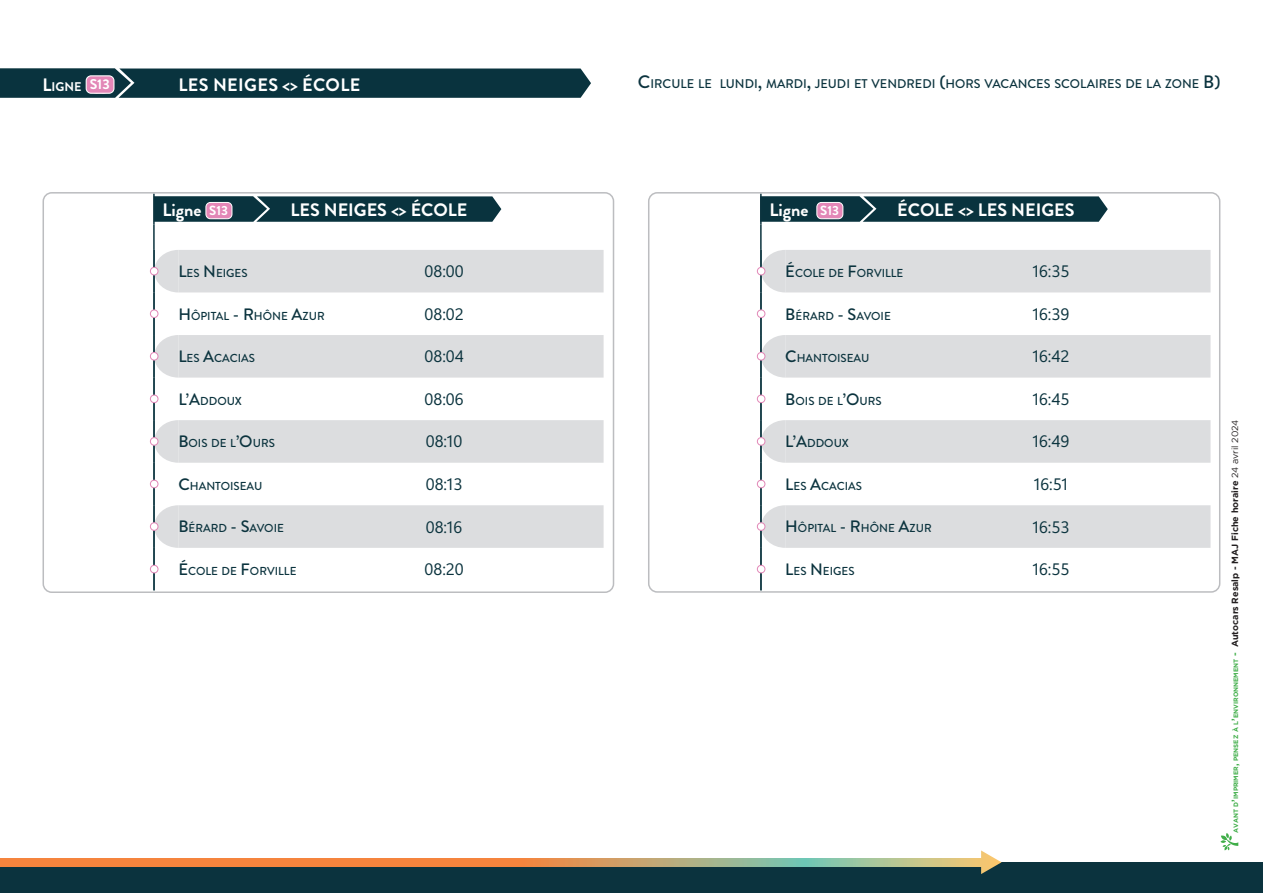
<style>
.page{position:relative;width:1263px;height:893px;background:#fff}
.page>*{position:absolute;margin:0;border:0;box-sizing:border-box;transform-origin:0 0}
.t1{font:700 18px "Brandon Grotesque";color:#fff}
.t2{font:700 18px "Brandon Grotesque";letter-spacing:.02em;color:#fff}
.t3{font:16.5px "Segoe UI Variable";color:#0b333e}
.t4{font:700 14.1px "Brandon Grotesque";color:#fff}
.t5{font:700 13.2px "Brandon Grotesque";color:#fff}
.t6{font:500 12.6px "Brandon Grotesque";color:#0b333e}
.t7{font:700 12.6px "Brandon Grotesque";color:#fff}
.t8{font:500 11.55px "Brandon Grotesque";color:#0b333e}
.t9{font:700 6.3px "Gotham";color:#40ae49}
.s1{font-size:18px}
.s2{font-size:16.5px}
.s3{font-size:9px}
.s4{font-size:9px;color:#231f20}
.s5{font-weight:400;font-size:9px;color:#231f20}
</style>
<div class="page">
<div style="left:0;top:862px;width:1263px;height:31px;background:#0b333e"></div>
<svg style="left:0;top:858px;width:981px;height:8px;background:#d89a5e"></svg>
<svg style="left:981px;top:850px;width:20px;height:24px"></svg>
<svg style="left:1220px;top:833px;width:18px;height:17px"></svg>
<svg style="left:178px;top:250px;width:426px;height:298px;fill:#dcdddf"></svg>
<hr style="left:153px;top:194px;width:2px;height:30px;background:#0b333e">
<hr style="left:153px;top:224px;width:2px;height:26px;background:#0b333e">
<hr style="left:153px;top:250px;width:2px;height:42px;background:#0b333e">
<hr style="left:153px;top:292px;width:2px;height:43px;background:#0b333e">
<hr style="left:153px;top:335px;width:2px;height:43px;background:#0b333e">
<hr style="left:153px;top:378px;width:2px;height:42px;background:#0b333e">
<hr style="left:153px;top:420px;width:2px;height:43px;background:#0b333e">
<hr style="left:153px;top:463px;width:2px;height:42px;background:#0b333e">
<hr style="left:153px;top:505px;width:2px;height:43px;background:#0b333e">
<hr style="left:153px;top:548px;width:2px;height:42px;background:#0b333e">
<svg style="left:154px;top:196px;width:347px;height:26px;background:#1e414c"></svg>
<svg style="left:155px;top:250px;width:23px;height:42px"></svg>
<div style="left:150px;top:267px;width:8px;height:8px;background:#fff;border-radius:50%"></div>
<div style="left:150px;top:267px;width:8px;height:8px;border:1px solid #e287b7;border-radius:50%"></div>
<div style="left:150px;top:310px;width:8px;height:8px;background:#fff;border-radius:50%"></div>
<div style="left:150px;top:309px;width:8px;height:9px;border:1px solid #e287b7;border-radius:50%"></div>
<svg style="left:155px;top:335px;width:23px;height:43px"></svg>
<div style="left:150px;top:352px;width:8px;height:8px;background:#fff;border-radius:50%"></div>
<div style="left:150px;top:352px;width:8px;height:9px;border:1px solid #e287b7;border-radius:50%"></div>
<div style="left:150px;top:395px;width:8px;height:8px;background:#fff;border-radius:50%"></div>
<div style="left:150px;top:395px;width:8px;height:8px;border:1px solid #e287b7;border-radius:50%"></div>
<svg style="left:155px;top:420px;width:23px;height:43px"></svg>
<div style="left:150px;top:438px;width:8px;height:7px;background:#fff;border-radius:50%"></div>
<div style="left:150px;top:437px;width:8px;height:9px;border:1px solid #e287b7;border-radius:50%"></div>
<div style="left:150px;top:480px;width:8px;height:8px;background:#fff;border-radius:50%"></div>
<div style="left:150px;top:480px;width:8px;height:8px;border:1px solid #e287b7;border-radius:50%"></div>
<svg style="left:155px;top:505px;width:23px;height:43px"></svg>
<div style="left:150px;top:523px;width:8px;height:7px;background:#fff;border-radius:50%"></div>
<div style="left:150px;top:522px;width:8px;height:9px;border:1px solid #e287b7;border-radius:50%"></div>
<div style="left:150px;top:565px;width:8px;height:8px;background:#fff;border-radius:50%"></div>
<div style="left:150px;top:565px;width:8px;height:8px;border:1px solid #e287b7;border-radius:50%"></div>
<div style="left:43px;top:192px;width:571px;height:401px;border:2px solid #bcbdc0;border-radius:9px"></div>
<svg style="left:785px;top:250px;width:425px;height:298px;fill:#dcdddf"></svg>
<hr style="left:760px;top:194px;width:2px;height:30px;background:#0b333e">
<hr style="left:760px;top:224px;width:2px;height:26px;background:#0b333e">
<hr style="left:760px;top:250px;width:2px;height:42px;background:#0b333e">
<hr style="left:760px;top:292px;width:2px;height:43px;background:#0b333e">
<hr style="left:760px;top:335px;width:2px;height:43px;background:#0b333e">
<hr style="left:760px;top:378px;width:2px;height:42px;background:#0b333e">
<hr style="left:760px;top:420px;width:2px;height:43px;background:#0b333e">
<hr style="left:760px;top:463px;width:2px;height:42px;background:#0b333e">
<hr style="left:760px;top:505px;width:2px;height:43px;background:#0b333e">
<hr style="left:760px;top:548px;width:2px;height:42px;background:#0b333e">
<svg style="left:760px;top:196px;width:348px;height:26px;background:#1e414d"></svg>
<svg style="left:762px;top:250px;width:23px;height:42px"></svg>
<div style="left:757px;top:267px;width:8px;height:8px;background:#fff;border-radius:50%"></div>
<div style="left:757px;top:267px;width:8px;height:8px;border:1px solid #e287b7;border-radius:50%"></div>
<div style="left:757px;top:310px;width:8px;height:8px;background:#fff;border-radius:50%"></div>
<div style="left:757px;top:309px;width:8px;height:9px;border:1px solid #e287b7;border-radius:50%"></div>
<svg style="left:762px;top:335px;width:23px;height:43px"></svg>
<div style="left:757px;top:352px;width:8px;height:8px;background:#fff;border-radius:50%"></div>
<div style="left:757px;top:352px;width:8px;height:9px;border:1px solid #e287b7;border-radius:50%"></div>
<div style="left:757px;top:395px;width:8px;height:8px;background:#fff;border-radius:50%"></div>
<div style="left:757px;top:395px;width:8px;height:8px;border:1px solid #e287b7;border-radius:50%"></div>
<svg style="left:762px;top:420px;width:23px;height:43px"></svg>
<div style="left:757px;top:438px;width:8px;height:7px;background:#fff;border-radius:50%"></div>
<div style="left:757px;top:437px;width:8px;height:9px;border:1px solid #e287b7;border-radius:50%"></div>
<div style="left:757px;top:480px;width:8px;height:8px;background:#fff;border-radius:50%"></div>
<div style="left:757px;top:480px;width:8px;height:8px;border:1px solid #e287b7;border-radius:50%"></div>
<svg style="left:762px;top:505px;width:23px;height:43px"></svg>
<div style="left:757px;top:523px;width:8px;height:7px;background:#fff;border-radius:50%"></div>
<div style="left:757px;top:522px;width:8px;height:9px;border:1px solid #e287b7;border-radius:50%"></div>
<div style="left:757px;top:565px;width:8px;height:8px;background:#fff;border-radius:50%"></div>
<div style="left:757px;top:565px;width:8px;height:8px;border:1px solid #e287b7;border-radius:50%"></div>
<div style="left:648px;top:192px;width:572px;height:401px;border:2px solid #bcbdc0;border-radius:9px"></div>
<svg style="left:0;top:68px;width:591px;height:30px;background:#183d48"></svg>
<p class="t7" style="left:43px;top:77px;width:41px"><span class="s1">L</span>igne</p>
<p class="t4" style="left:90px;top:75px;width:22px">S13</p>
<p class="t2" style="left:178px;top:72px;width:183px">LES NEIGES &lt;&gt; ÉCOLE</p>
<p class="t6" style="left:638px;top:75px;width:584px"><span class="s1">C</span>IRCULE LE LUNDI<span class="s1">,</span> MARDI<span class="s1">,</span> JEUDI ET VENDREDI <span class="s1">(</span>HORS VACANCES SCOLAIRES DE LA ZONE <span class="s1">B)</span></p>
<p class="t1" style="left:162px;top:197px;width:41px">Ligne</p>
<p class="t5" style="left:209px;top:201px;width:20px">S13</p>
<p class="t1" style="left:290px;top:197px;width:179px">LES NEIGES &lt;&gt; ÉCOLE</p>
<p class="t8" style="left:178px;top:265px;width:71px"><span class="s2">L</span>ES <span class="s2">N</span> EIGES</p>
<p class="t3" style="left:424px;top:260px;width:41px">08:00</p>
<p class="t8" style="left:178px;top:308px;width:148px"><span class="s2">H</span> ÔPITAL <span class="s2">- R</span> HÔNE <span class="s2">A</span>ZUR</p>
<p class="t3" style="left:424px;top:302px;width:41px">08:02</p>
<p class="t8" style="left:178px;top:350px;width:78px"><span class="s2">L</span>ES <span class="s2">A</span>CACIAS</p>
<p class="t3" style="left:424px;top:345px;width:41px">08:04</p>
<p class="t8" style="left:178px;top:393px;width:65px"><span class="s2">L’A</span>DDOUX</p>
<p class="t3" style="left:424px;top:388px;width:41px">08:06</p>
<p class="t8" style="left:178px;top:435px;width:98px"><span class="s2">B</span>OIS DE L<span class="s2">’O</span>URS</p>
<p class="t3" style="left:426px;top:430px;width:38px">08:10</p>
<p class="t8" style="left:178px;top:478px;width:86px"><span class="s2">C</span>HANTOISEAU</p>
<p class="t3" style="left:426px;top:473px;width:38px">08:13</p>
<p class="t8" style="left:178px;top:520px;width:107px"><span class="s2">B</span>ÉRARD <span class="s2">- S</span>AVOIE</p>
<p class="t3" style="left:426px;top:515px;width:38px">08:16</p>
<p class="t8" style="left:178px;top:563px;width:120px"><span class="s2">É</span>COLE DE <span class="s2">F</span>ORVILLE</p>
<p class="t3" style="left:424px;top:558px;width:41px">08:20</p>
<p class="t1" style="left:769px;top:197px;width:41px">Ligne</p>
<p class="t5" style="left:820px;top:201px;width:20px">S13</p>
<p class="t1" style="left:897px;top:197px;width:179px">ÉCOLE &lt;&gt; LES NEIGES</p>
<p class="t8" style="left:785px;top:265px;width:120px"><span class="s2">É</span>COLE DE <span class="s2">F</span>ORVILLE</p>
<p class="t3" style="left:1033px;top:260px;width:38px">16:35</p>
<p class="t8" style="left:785px;top:308px;width:107px"><span class="s2">B</span>ÉRARD <span class="s2">- S</span>AVOIE</p>
<p class="t3" style="left:1033px;top:302px;width:38px">16:39</p>
<p class="t8" style="left:785px;top:350px;width:86px"><span class="s2">C</span>HANTOISEAU</p>
<p class="t3" style="left:1033px;top:345px;width:38px">16:42</p>
<p class="t8" style="left:785px;top:393px;width:98px"><span class="s2">B</span>OIS DE L<span class="s2">’O</span>URS</p>
<p class="t3" style="left:1033px;top:388px;width:38px">16:45</p>
<p class="t8" style="left:785px;top:435px;width:65px"><span class="s2">L’A</span>DDOUX</p>
<p class="t3" style="left:1033px;top:430px;width:38px">16:49</p>
<p class="t8" style="left:785px;top:478px;width:78px"><span class="s2">L</span>ES <span class="s2">A</span>CACIAS</p>
<p class="t3" style="left:1034px;top:473px;width:35px">16:51</p>
<p class="t8" style="left:785px;top:520px;width:148px"><span class="s2">H</span> ÔPITAL <span class="s2">- R</span> HÔNE <span class="s2">A</span>ZUR</p>
<p class="t3" style="left:1033px;top:515px;width:38px">16:53</p>
<p class="t8" style="left:785px;top:563px;width:71px"><span class="s2">L</span>ES <span class="s2">N</span> EIGES</p>
<p class="t3" style="left:1033px;top:558px;width:38px">16:55</p>
<p class="t9" style="left:1232px;top:833px;width:415px;rotate:-90deg">avant d<span class="s3">’</span>imprimer<span class="s3">,</span> pensez à l<span class="s3">’</span>environnement <span class="s3">-</span> <span class="s4">Autocars Resalp - MAJ Fiche horaire</span> <span class="s5">24 avril 2024</span></p>
</div>
